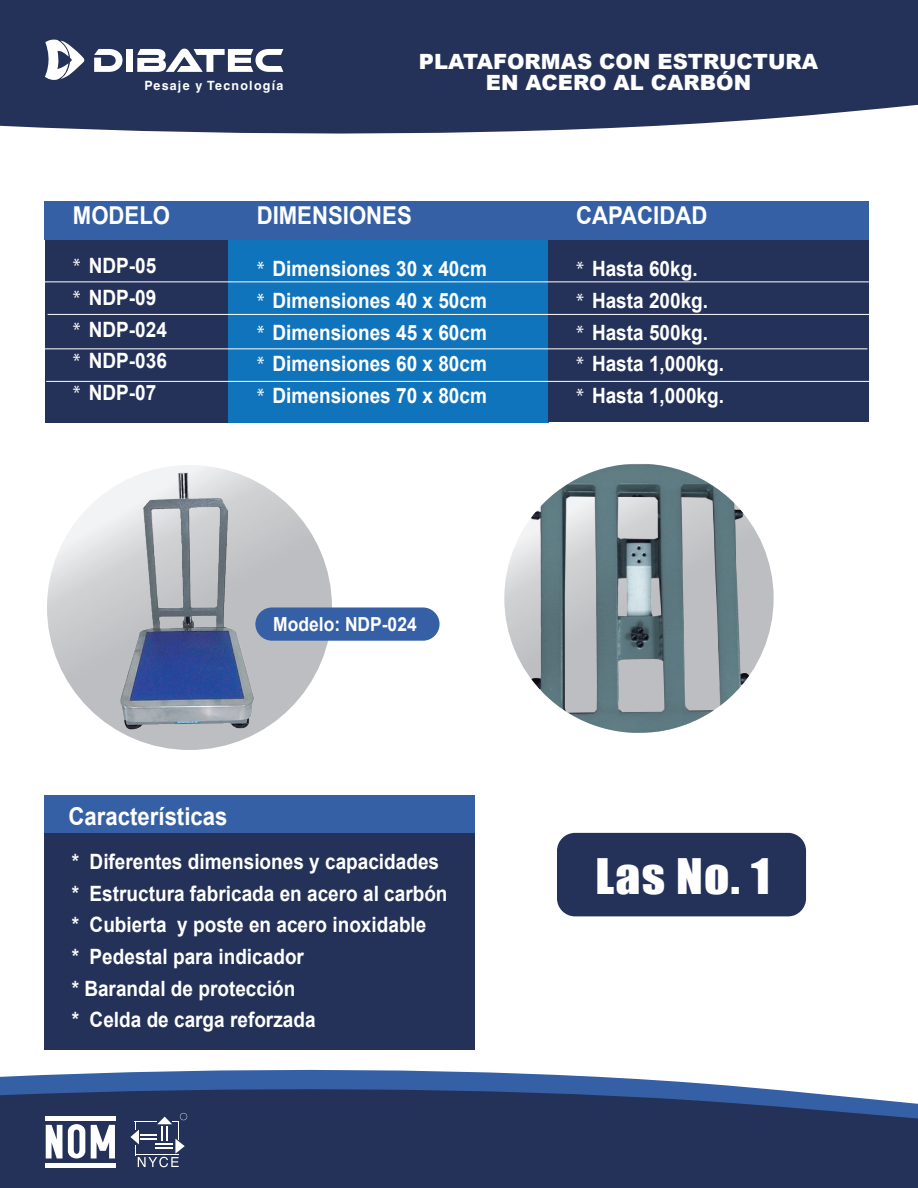
<style>
.page{position:relative;width:918px;height:1188px;background:#fff}
.page>*{position:absolute;margin:0;border:0;box-sizing:border-box;transform-origin:0 0}
.t1{font:45px "Impact";color:#fff;scale:1.1 1}
.t2{font:700 24.6px "Arial";color:#fff;scale:.9 1}
.t3{font:700 21.15px/31.7px "Arial";color:#fff;scale:.9 1}
.t4{font:900 21px/21px "Arial";color:#fff;text-align:center}
.t5{font:700 19.35px "Arial";color:#fff;scale:.9 1}
.t6{font:700 12.75px "Helvetica";letter-spacing:.1em;color:#fff}
.s1{font-family:"Myriad Pro";font-weight:400}
</style>
<div class="page">
<div style="left:0;top:0;width:918px;height:134px;background:#243259"></div>
<svg style="left:0;top:1069px;width:733px;height:17px;fill:#3660a6"></svg>
<div style="left:45px;top:795px;width:430px;height:39px;background:#3660a6"></div>
<div style="left:45px;top:834px;width:430px;height:216px;background:#243259"></div>
<svg style="left:0;top:1086px;width:918px;height:102px;fill:#243259"></svg>
<div style="left:45px;top:239px;width:184px;height:183px;background:#243259"></div>
<div style="left:229px;top:239px;width:320px;height:183px;background:#1074bc"></div>
<div style="left:548px;top:235px;width:321px;height:187px;background:#243259"></div>
<div style="left:45px;top:201px;width:824px;height:39px;background:#3660a6"></div>
<hr style="left:45px;top:281px;width:824px;height:1px;background:#fff">
<hr style="left:48px;top:314px;width:824px;height:1px;background:#fff">
<hr style="left:43px;top:348px;width:824px;height:1px;background:#fff">
<hr style="left:46px;top:381px;width:824px;height:1px;background:#fff">
<svg style="left:45px;top:39px;width:39px;height:41px"></svg>
<svg style="left:94px;top:49px;width:29px;height:23px"></svg>
<div style="left:126px;top:49px;width:7px;height:23px;background:#fff"></div>
<svg style="left:137px;top:49px;width:146px;height:23px"></svg>
<div style="left:46px;top:1116px;width:70px;height:5px;background:#fff"></div>
<div style="left:46px;top:1163px;width:70px;height:5px;background:#fff"></div>
<svg style="left:46px;top:1125px;width:16px;height:33px"></svg>
<svg style="left:91px;top:1125px;width:24px;height:33px"></svg>
<svg style="left:68px;top:1124px;width:17px;height:34px"></svg>
<svg style="left:130px;top:1113px;width:57px;height:54px"></svg>
<svg style="left:47px;top:465px;width:285px;height:285px"></svg>
<img style="left:107px;top:465px;width:187px;height:271px">
<div style="left:255px;top:607px;width:185px;height:34px;background:#3660a6;border-radius:17px"></div>
<svg style="left:504px;top:464px;width:270px;height:269px"></svg>
<img style="left:522px;top:464px;width:234px;height:269px">
<div style="left:557px;top:833px;width:249px;height:83px;background:#243259;border-radius:18px"></div>
<p class="t6" style="left:144px;top:78px;width:141px">Pesaje y Tecnología</p>
<p class="t4" style="left:419px;top:50px;width:401px">PLATAFORMAS CON ESTRUCTURA<br>EN ACERO AL CARBÓN</p>
<p class="t2" style="left:73px;top:198px;width:110px">MODELO</p>
<p class="t2" style="left:257px;top:198px;width:174px">DIMENSIONES</p>
<p class="t2" style="left:576px;top:198px;width:147px">CAPACIDAD</p>
<p class="t3" style="left:73px;top:250px;width:106px"><span class="s1">*</span> NDP-05 <span class="s1">*</span> NDP-09 <span class="s1">*</span> NDP-024 <span class="s1">*</span> NDP-036 <span class="s1">*</span> NDP-07</p>
<p class="t3" style="left:257px;top:253px;width:257px;text-align:justify"><span class="s1">*</span> Dimensiones 30 x 40cm <span class="s1">*</span> Dimensiones 40 x 50cm <span class="s1">*</span> Dimensiones 45 x 60cm <span class="s1">*</span> Dimensiones 60 x 80cm <span class="s1">*</span> Dimensiones 70 x 80cm</p>
<p class="t3" style="left:576px;top:253px;width:166px"><span class="s1">*</span> Hasta 60kg.<br><span class="s1">*</span> Hasta 200kg.<br><span class="s1">*</span> Hasta 500kg.<br><span class="s1">*</span> Hasta 1,000kg. <span class="s1">*</span> Hasta 1,000kg.</p>
<p class="t5" style="left:273px;top:611px;width:161px">Modelo: NDP-024</p>
<p class="t2" style="left:69px;top:799px;width:178px">Características</p>
<p class="t3" style="left:72px;top:846px;width:419px">* Diferentes dimensiones y capacidades * Estructura fabricada en acero al carbón * Cubierta y poste en acero inoxidable<br>* Pedestal para indicador<br>* Barandal de protección<br>* Celda de carga reforzada</p>
<h1 class="t1" style="left:595px;top:842px;width:160px">Las No. 1</h1>
</div>
